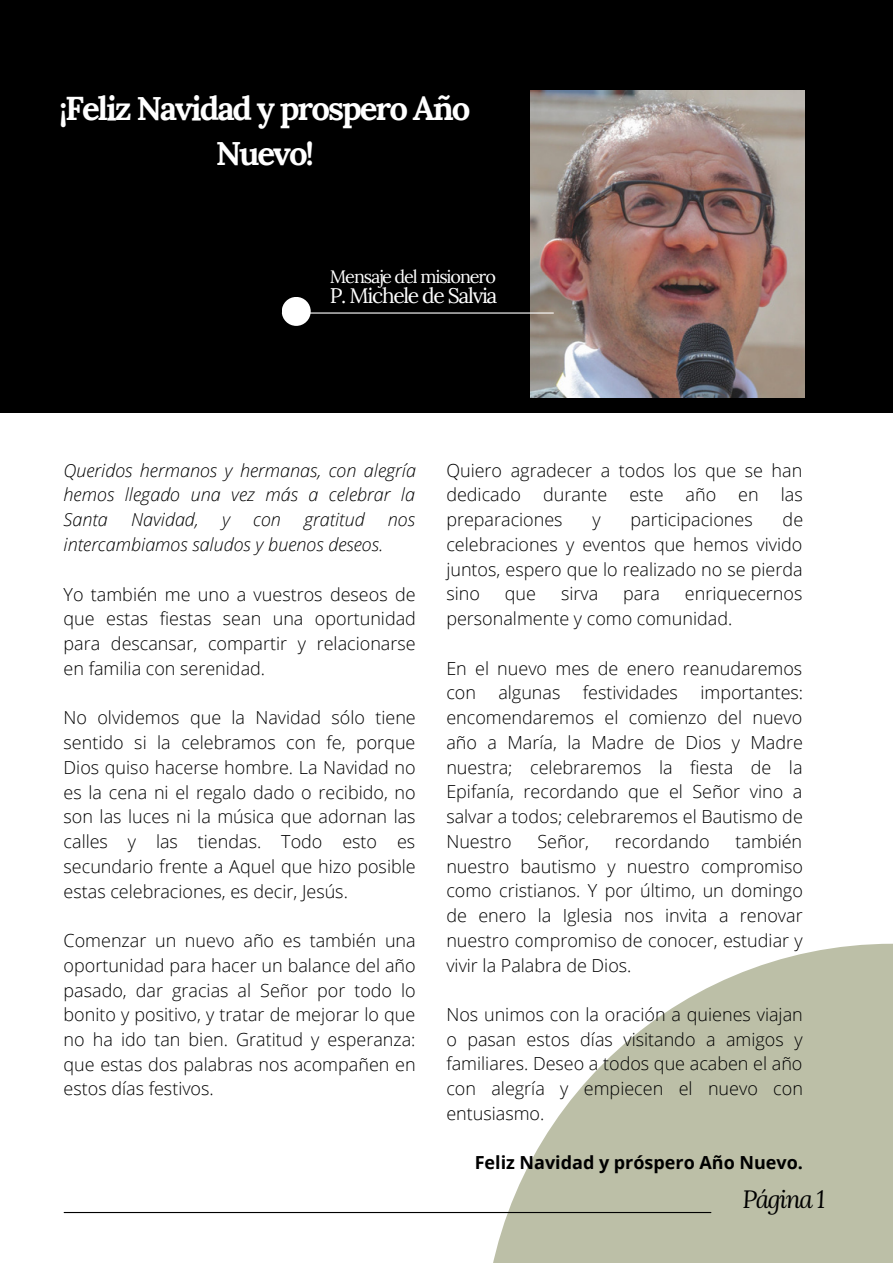
<style>
.page{position:relative;width:893px;height:1264px;background:#fff}
.page>*{position:absolute;margin:0;border:0;box-sizing:border-box;transform-origin:0 0}
.t1{font:700 33px/45px "Lora";letter-spacing:-.06em;color:#fff;text-align:center}
.t2{font:italic 24.75px "Lora";letter-spacing:-.06em;color:#000}
.t3{font:21px "Lora";letter-spacing:-.06em;color:#fff}
.t4{font:300 18px/24.8px "Open Sans";color:#000;text-align:justify}
.t5{font:italic 300 18px/24.8px "Open Sans";color:#000;text-align:justify}
.t6{font:700 18px "Open Sans";color:#000}
.t7{font:18px "Lora";letter-spacing:-.06em;color:#fff}
</style>
<div class="page">
<svg style="left:483px;top:943px;width:409px;height:319px;fill:#bcbfa7"></svg>
<hr style="left:64px;top:1211px;width:646px;height:1px;background:#000">
<div style="left:0;top:0;width:892px;height:412px;background:#000"></div>
<img style="left:530px;top:90px;width:274px;height:307px">
<hr style="left:282px;top:312px;width:271px;height:1px;background:#fff">
<div style="left:282px;top:297px;width:29px;height:29px;background:#fff;border-radius:50%"></div>
<h1 class="t1" style="left:59px;top:85px;width:412px">¡Feliz Navidad y prospero Año<br>Nuevo!</h1>
<p class="t7" style="left:330px;top:265px;width:168px">Mensaje del misionero</p>
<p class="t3" style="left:330px;top:282px;width:169px">P. Michele de Salvia</p>
<p class="t5" style="left:64px;top:457px;width:354px">Queridos hermanos y hermanas, con alegría hemos llegado una vez más a celebrar la Santa</p>
<p class="t5" style="left:131px;top:507px;width:69px">Navidad,</p>
<p class="t5" style="left:222px;top:507px;width:10px">y</p>
<p class="t5" style="left:253px;top:507px;width:29px">con</p>
<p class="t5" style="left:304px;top:507px;width:62px">gratitud</p>
<p class="t5" style="left:388px;top:507px;width:29px">nos</p>
<p class="t5" style="left:64px;top:531px;width:321px">intercambiamos saludos y buenos deseos.</p>
<p class="t4" style="left:64px;top:581px;width:354px">Yo también me uno a vuestros deseos de que estas fiestas sean una oportunidad para descansar, compartir y relacionarse en familia con serenidad.</p>
<p class="t4" style="left:64px;top:705px;width:353px">No olvidemos que la Navidad sólo tiene sentido si la celebramos con fe, porque Dios quiso hacerse hombre. La Navidad no es la cena ni el regalo dado o recibido, no son las luces ni la música que adornan las calles y las tiendas. Todo esto es secundario frente a Aquel que hizo posible estas celebraciones, es decir, Jesús.</p>
<p class="t4" style="left:64px;top:927px;width:354px">Comenzar un nuevo año es también una oportunidad para hacer un balance del año pasado, dar gracias al Señor por todo lo bonito y positivo, y tratar de mejorar lo que no ha ido tan bien. Gratitud y esperanza: que estas dos palabras nos acompañen en estos días festivos.</p>
<p class="t4" style="left:446px;top:457px;width:358px">Quiero agradecer a todos los que se han dedicado durante este año en las preparaciones</p>
<p class="t4" style="left:446px;top:507px;width:358px;text-indent:336px">de celebraciones y eventos que hemos vivido juntos, espero que lo realizado no se pierda sino</p>
<p class="t4" style="left:592px;top:507px;width:10px">y</p>
<p class="t4" style="left:630px;top:507px;width:124px">participaciones</p>
<p class="t4" style="left:446px;top:581px;width:357px;text-indent:238px">enriquecernos personalmente y como comunidad.</p>
<p class="t4" style="left:446px;top:655px;width:358px">En el nuevo mes de enero reanudaremos con algunas festividades importantes: encomendaremos el comienzo del nuevo año a María, la Madre de Dios y Madre nuestra; celebraremos la fiesta de la Epifanía, recordando que el Señor vino a salvar a todos; celebraremos el Bautismo de Nuestro</p>
<p class="t4" style="left:505px;top:581px;width:33px">que</p>
<p class="t4" style="left:561px;top:581px;width:39px">sirva</p>
<p class="t4" style="left:623px;top:581px;width:38px">para</p>
<p class="t4" style="left:446px;top:828px;width:358px;text-indent:289px">también nuestro bautismo y nuestro compromiso como cristianos. Y por último, un domingo de enero la Iglesia nos invita a renovar nuestro compromiso de conocer, estudiar y vivir la Palabra de Dios.</p>
<p class="t4" style="left:446px;top:1001px;width:358px">Nos unimos con la oración a quienes viajan o pasan estos días visitando a amigos y familiares. Deseo a todos que acaben el año con alegría y empiecen el nuevo con entusiasmo.</p>
<p class="t6" style="left:474px;top:1150px;width:330px">Feliz Navidad y próspero Año Nuevo.</p>
<p class="t4" style="left:537px;top:828px;width:53px">Señor,</p>
<p class="t4" style="left:614px;top:828px;width:96px">recordando</p>
<h2 class="t2" style="left:742px;top:1182px;width:84px">Página 1</h2>
</div>
